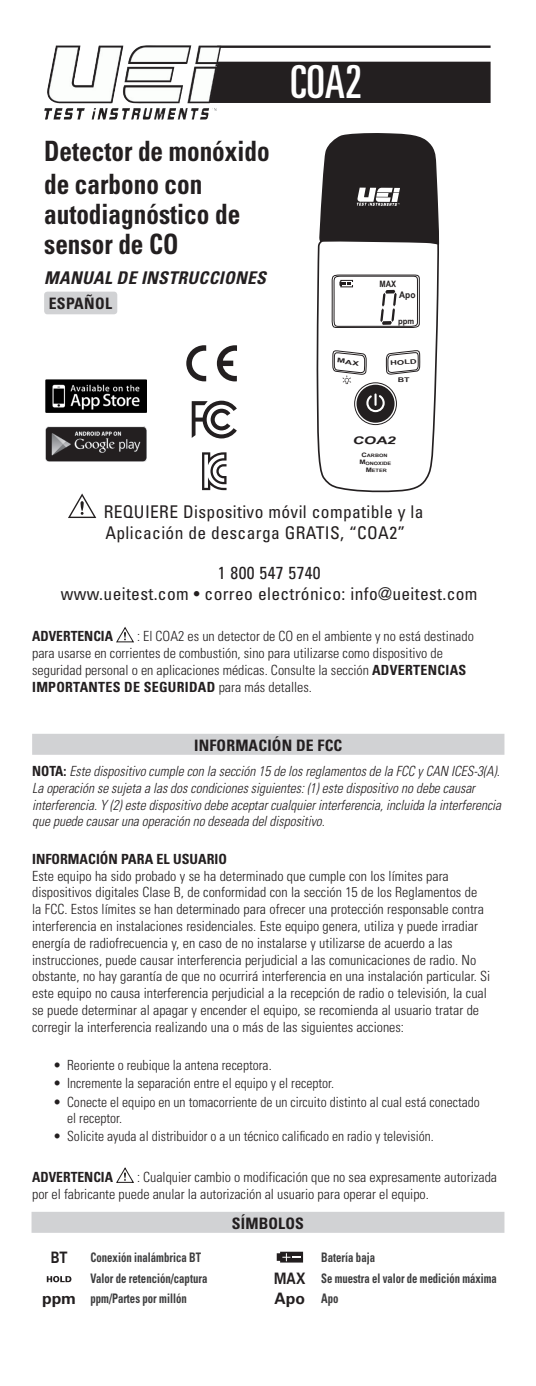
<style>
.page{position:relative;width:536px;height:1386px;background:#fff}
.page>*{position:absolute;margin:0;border:0;box-sizing:border-box;transform-origin:0 0}
.t1{font:ultra-condensed 45.5px "Univers LT Std";color:#fff}
._02-FEATURES-English{font:700 condensed 28px/33.6px "Univers LT Std";color:#231f20;scale:.9 1}
.Body_Copy{font:condensed 17.5px/21px "Univers LT Std";letter-spacing:.02em;color:#231f20}
.t2{font:italic 700 condensed 17.5px "Univers LT Std";letter-spacing:.02em;color:#231f20}
.Inst-HD_in_20__bar{font:700 condensed 15.75px "Univers LT Std";letter-spacing:.01em;color:#231f20}
.t3{font:700 15.75px "Univers LT Std";color:#231f20}
.t4{font:700 15.75px "Univers LT Std";color:#231f20;scale:.83 1}
.Page_Heading{font:300 condensed 14px/16.8px "Univers LT Std";color:#231f20}
.Warranty_Cleaning_te{font:300 condensed 14px/16.8px "Univers LT Std";color:#231f20}
.Warranty_Cleaning_te-2{font:italic 300 condensed 14px/16.8px "Univers LT Std";color:#231f20;scale:.96 1}
.Page_Heading-2{font:700 condensed 14px "Univers LT Std";color:#231f20}
.Warranty_Cleaning_te-3{font:700 condensed 14px "Univers LT Std";color:#231f20}
.Inst-Symbols_Chart_c{font:700 condensed 13.12px "Univers LT Std";color:#3e3e3f;scale:.82 1}
.Inst-Symbols_Chart_c-2{font:700 condensed 13.12px "Univers LT Std";color:#3e3e3f;scale:.81 1}
.t5{font:700 10.67px "Arial Narrow";color:#231f20;scale:1.78 1}
.t6{font:700 6.3px "Arial Narrow";color:#231f20;scale:1.8 1}
.t7{font:700 4.55px/7.7px "Arial Narrow";color:#231f20;text-align:center;scale:1.47 1}
.s1{font-size:6.12px}
.s2{font-weight:700}
.s3{font-weight:700;font-style:normal}
</style>
<div class="page">
<div style="left:221px;top:62px;width:269px;height:41px;background:#231f20"></div>
<hr style="left:217px;top:46px;width:273px;height:2px;background:#231f20">
<img style="left:47px;top:45px;width:174px;height:58px">
<div style="left:44px;top:292px;width:73px;height:22px;background:#d1d2d4;border-radius:3px"></div>
<svg style="left:68px;top:493px;width:28px;height:25px"></svg>
<svg style="left:316px;top:133px;width:123px;height:360px"></svg>
<svg style="left:354px;top:383px;width:42px;height:42px"></svg>
<div style="left:354px;top:382px;width:43px;height:43px;border:1px solid #231f20;border-radius:50%"></div>
<div style="left:356px;top:385px;width:38px;height:38px;background:#231f20;border-radius:50%"></div>
<svg style="left:320px;top:134px;width:118px;height:111px;background:#3b3838"></svg>
<svg style="left:366px;top:393px;width:19px;height:20px"></svg>
<img style="left:46px;top:379px;width:100px;height:34px">
<img style="left:46px;top:427px;width:100px;height:35px">
<div style="left:32px;top:734px;width:472px;height:21px;background:#d1d2d4"></div>
<svg style="left:116px;top:627px;width:18px;height:15px"></svg>
<svg style="left:116px;top:1167px;width:18px;height:16px"></svg>
<svg style="left:217px;top:345px;width:20px;height:36px"></svg>
<svg style="left:186px;top:345px;width:20px;height:36px"></svg>
<svg style="left:192px;top:401px;width:45px;height:37px"></svg>
<svg style="left:202px;top:452px;width:24px;height:38px"></svg>
<div style="left:32px;top:1212px;width:472px;height:21px;background:#d1d2d4"></div>
<svg style="left:276px;top:1252px;width:27px;height:11px"></svg>
<svg style="left:47px;top:1276px;width:24px;height:6px"></svg>
<svg style="left:385px;top:350px;width:35px;height:32px"></svg>
<svg style="left:332px;top:350px;width:35px;height:34px"></svg>
<svg style="left:331px;top:274px;width:89px;height:54px"></svg>
<p class="_02-FEATURES-English" style="left:44px;top:134px;width:252px">Detector de monóxido de carbono con</p>
<p class="_02-FEATURES-English" style="left:44px;top:199px;width:219px;line-height:29.8px">autodiagnóstico de sensor de CO</p>
<p class="t2" style="left:44px;top:267px;width:223px">MANUAL DE INSTRUCCIONES</p>
<p class="Inst-HD_in_20__bar" style="left:49px;top:293px;width:65px">ESPAÑOL</p>
<p class="t1" style="left:290px;top:56px;width:73px">COA2</p>
<p class="t6" style="left:390px;top:358px;width:16px;rotate:-4deg">HOLD</p>
<p class="t5" style="left:353px;top:432px;width:26px;rotate:1deg">COA2</p>
<p class="t7" style="left:359px;top:451px;width:23px;rotate:1deg"><span class="s1">C</span>ARBON<br><span class="s1">M</span>ONOXIDE<br><span class="s1">M</span>ETER</p>
<p class="Body_Copy" style="left:104px;top:501px;width:321px">REQUIERE Dispositivo móvil compatible y la<br>Aplicación de descarga GRATIS, “COA2”</p>
<p class="Body_Copy" style="left:218px;top:562px;width:104px">1 800 547 5740</p>
<p class="Body_Copy" style="left:61px;top:583px;width:418px">www.ueitest.com • correo electrónico: info@ueitest.com</p>
<p class="Warranty_Cleaning_te" style="left:32px;top:628px;width:443px;text-indent:105px">: El COA2 es un detector de CO en el ambiente y no está destinado para usarse en corrientes de combustión, sino para utilizarse como dispositivo de seguridad personal o en aplicaciones médicas. Consulte la sección <span class="s2">ADVERTENCIAS IMPORTANTES DE SEGURIDAD</span> para más detalles.</p>
<p class="Warranty_Cleaning_te-3" style="left:32px;top:628px;width:82px">ADVERTENCIA</p>
<p class="Inst-HD_in_20__bar" style="left:194px;top:736px;width:149px">INFORMACIÓN DE FCC</p>
<p class="Warranty_Cleaning_te-2" style="left:32px;top:763px;width:490px"><span class="s3">NOTA:</span> Este dispositivo cumple con la sección 15 de los reglamentos de la FCC y CAN ICES-3(A).<br>La operación se sujeta a las dos condiciones siguientes: (1) este dispositivo no debe causar interferencia. Y (2) este dispositivo debe aceptar cualquier interferencia, incluida la interferencia que puede causar una operación no deseada del dispositivo.</p>
<p class="Page_Heading-2" style="left:32px;top:850px;width:196px">INFORMACIÓN PARA EL USUARIO</p>
<p class="Page_Heading" style="left:32px;top:867px;width:459px">Este equipo ha sido probado y se ha determinado que cumple con los límites para dispositivos digitales Clase B, de conformidad con la sección 15 de los Reglamentos de<br>la FCC. Estos límites se han determinado para ofrecer una protección responsable contra interferencia en instalaciones residenciales. Este equipo genera, utiliza y puede irradiar energía de radiofrecuencia y, en caso de no instalarse y utilizarse de acuerdo a las instrucciones, puede causar interferencia perjudicial a las comunicaciones de radio. No obstante, no hay garantía de que no ocurrirá interferencia en una instalación particular. Si este equipo no causa interferencia perjudicial a la recepción de radio o televisión, la cual se puede determinar al apagar y encender el equipo, se recomienda al usuario tratar de corregir la interferencia realizando una o más de las siguientes acciones:</p>
<p class="Page_Heading" style="left:53px;top:1057px;width:220px">• Reoriente o reubique la antena receptora.</p>
<p class="Page_Heading" style="left:53px;top:1075px;width:282px">• Incremente la separación entre el equipo y el receptor.</p>
<p class="Page_Heading" style="left:67px;top:1093px;width:414px;text-indent:-14px">• Conecte el equipo en un tomacorriente de un circuito distinto al cual está conectado el receptor.</p>
<p class="Page_Heading" style="left:53px;top:1128px;width:382px">• Solicite ayuda al distribuidor o a un técnico calificado en radio y televisión.</p>
<p class="Warranty_Cleaning_te-3" style="left:32px;top:1168px;width:82px">ADVERTENCIA</p>
<p class="Warranty_Cleaning_te" style="left:32px;top:1168px;width:466px;text-indent:105px">: Cualquier cambio o modificación que no sea expresamente autorizada por el fabricante puede anular la autorización al usuario para operar el equipo.</p>
<p class="Inst-HD_in_20__bar" style="left:232px;top:1214px;width:73px">SÍMBOLOS</p>
<p class="t4" style="left:51px;top:1248px;width:22px">BT</p>
<p class="Inst-Symbols_Chart_c" style="left:90px;top:1249px;width:136px">Conexión inalámbrica BT</p>
<p class="Inst-Symbols_Chart_c" style="left:321px;top:1249px;width:67px">Batería baja</p>
<p class="Inst-Symbols_Chart_c" style="left:90px;top:1270px;width:144px">Valor de retención/captura</p>
<p class="t4" style="left:274px;top:1269px;width:39px">MAX</p>
<p class="Inst-Symbols_Chart_c-2" style="left:321px;top:1270px;width:218px">Se muestra el valor de medición máxima</p>
<p class="t3" style="left:42px;top:1290px;width:36px">ppm</p>
<p class="Inst-Symbols_Chart_c" style="left:90px;top:1291px;width:119px">ppm/Partes por millón</p>
<p class="t3" style="left:274px;top:1290px;width:32px">Apo</p>
<p class="Inst-Symbols_Chart_c" style="left:321px;top:1291px;width:23px">Apo</p>
</div>
